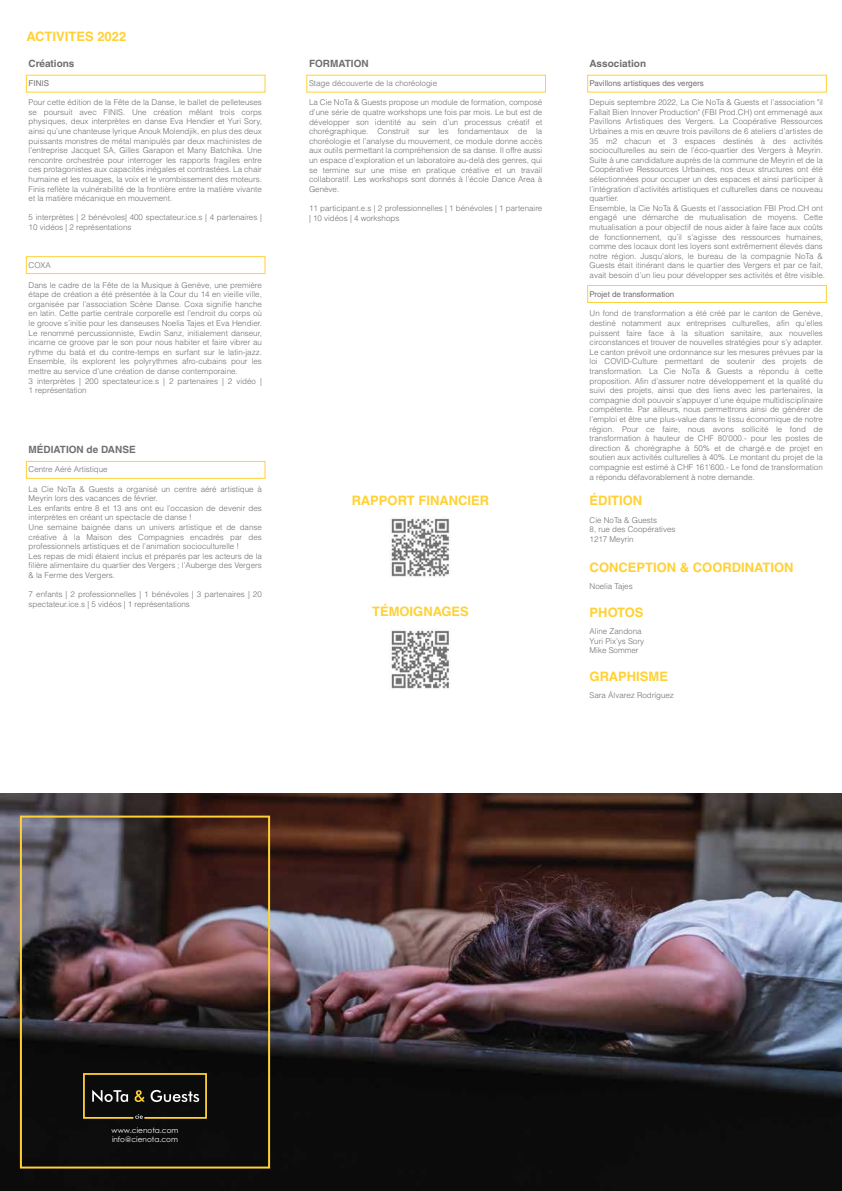
<style>
.page{position:relative;width:842px;height:1191px;background:#fff}
.page>*{position:absolute;margin:0;border:0;box-sizing:border-box;transform-origin:0 0}
.t1{font:700 13px "Helvetica LT Std";color:#ffd134}
.t2{font:700 10px "Helvetica LT Std";color:#706f6f}
.t3{font:300 8px/9.6px "Helvetica LT Std";color:#706f6f}
.t4{font:8px "Helvetica LT Std";color:#706f6f}
.t5{font:7.4px/8.8px "Century Gothic";color:#fff}
</style>
<div class="page">
<img style="left:0;top:793px;width:842px;height:398px">
<div style="left:26px;top:256px;width:239px;height:18px;border:1px solid #ffd134"></div>
<div style="left:26px;top:461px;width:239px;height:18px;border:1px solid #ffd134"></div>
<div style="left:587px;top:285px;width:240px;height:18px;border:1px solid #ffd134"></div>
<div style="left:20px;top:815px;width:250px;height:353px;border:2px solid #ffd134"></div>
<svg style="left:83px;top:1073px;width:124px;height:45px;background:#322d1e"></svg>
<img style="left:391px;top:628px;width:59px;height:61px">
<img style="left:390px;top:517px;width:60px;height:60px">
<h1 class="t1" style="left:26px;top:29px;width:101px">ACTIVITES 2022</h1>
<p class="t2" style="left:29px;top:57px;width:47px">Créations</p>
<p class="t4" style="left:29px;top:78px;width:22px">FINIS</p>
<p class="t3" style="left:29px;top:97px;width:235px;text-align:justify">Pour cette édition de la Fête de la Danse, le ballet de pelleteuses se poursuit avec FINIS. Une création mêlant trois corps physiques, deux interprètes en danse Eva Hendier et Yuri Sory, ainsi qu’une chanteuse lyrique Anouk Molendjik, en plus des deux puissants monstres de métal manipulés par deux machinistes de l’entreprise Jacquet SA, Gilles Garapon et Many Batchika. Une rencontre orchestrée pour interroger les rapports fragiles entre ces protagonistes aux capacités inégales et contrastées. La chair humaine et les rouages, la voix et le vrombissement des moteurs.<br>Finis reflète la vulnérabilité de la frontière entre la matière vivante et la matière mécanique en mouvement.</p>
<p class="t3" style="left:29px;top:213px;width:235px">5 interprètes | 2 bénévoles| 400 spectateur.ice.s | 4 partenaires |<br>10 vidéos | 2 représentations</p>
<p class="t3" style="left:29px;top:261px;width:24px">COXA</p>
<p class="t3" style="left:29px;top:280px;width:235px">Dans le cadre de la Fête de la Musique à Genève, une première étape de création a été présentée à la Cour du 14 en vieille ville, organisée par l’association Scène Danse. Coxa signifie hanche en latin. Cette partie centrale corporelle est l’endroit du corps où le groove s’initie pour les danseuses Noelia Tajes et Eva Hendier.<br>Le renommé percussionniste, Ewdin Sanz, initialement danseur, incarne ce groove par le son pour nous habiter et faire vibrer au rythme du batá et du contre-temps en surfant sur le latin-jazz.<br>Ensemble, ils explorent les polyrythmes afro-cubains pour les mettre au service d’une création de danse contemporaine.<br>3 interprètes | 200 spectateur.ice.s | 2 partenaires | 2 vidéo | 1 représentation</p>
<p class="t2" style="left:29px;top:443px;width:109px">MÉDIATION de DANSE</p>
<p class="t3" style="left:29px;top:465px;width:80px">Centre Aéré Artistique</p>
<p class="t3" style="left:29px;top:484px;width:235px">La Cie NoTa &amp; Guests a organisé un centre aéré artistique à Meyrin lors des vacances de février.<br>Les enfants entre 8 et 13 ans ont eu l’occasion de devenir des interprètes en créant un spectacle de danse !<br>Une semaine baignée dans un univers artistique et de danse créative à la Maison des Compagnies encadrés par des professionnels artistiques et de l’animation socioculturelle !<br>Les repas de midi étaient inclus et préparés par les acteurs de la filière alimentaire du quartier des Vergers ; l’Auberge des Vergers &amp; la Ferme des Vergers.</p>
<p class="t3" style="left:29px;top:589px;width:235px">7 enfants | 2 professionnelles | 1 bénévoles | 3 partenaires | 20 spectateur.ice.s | 5 vidéos | 1 représentations</p>
<p class="t2" style="left:309px;top:57px;width:61px">FORMATION</p>
<p class="t3" style="left:309px;top:78px;width:130px">Stage découverte de la choréologie</p>
<p class="t3" style="left:309px;top:98px;width:235px;text-align:justify">La Cie NoTa &amp; Guests propose un module de formation, composé d’une série de quatre workshops une fois par mois. Le but est de développer son identité au sein d’un processus créatif et chorégraphique. Construit sur les fondamentaux de la choréologie et l’analyse du mouvement, ce module donne accès aux outils permettant la compréhension de sa danse. Il offre aussi un espace d’exploration et un laboratoire au-delà des genres, qui se termine sur une mise en pratique créative et un travail collaboratif. Les workshops sont donnés à l’école Dance Area à Genève.</p>
<p class="t3" style="left:309px;top:203px;width:235px">11 participant.e.s | 2 professionnelles | 1 bénévoles | 1 partenaire | 10 vidéos | 4 workshops</p>
<h1 class="t1" style="left:352px;top:492px;width:139px">RAPPORT FINANCIER</h1>
<h1 class="t1" style="left:372px;top:603px;width:98px">TÉMOIGNAGES</h1>
<p class="t2" style="left:590px;top:57px;width:58px">Association</p>
<p class="t4" style="left:590px;top:78px;width:116px">Pavillons artistiques des vergers</p>
<p class="t3" style="left:590px;top:97px;width:237px">Depuis septembre 2022, La Cie NoTa &amp; Guests et l’association "il Fallait Bien Innover Production" (FBI Prod.CH) ont emmenagé aux Pavillons Artistiques des Vergers. La Coopérative Ressources Urbaines a mis en œuvre trois pavillons de 6 ateliers d’artistes de 35 m2 chacun et 3 espaces destinés à des activités socioculturelles au sein de l’éco-quartier des Vergers à Meyrin.<br>Suite à une candidature auprès de la commune de Meyrin et de la Coopérative Ressources Urbaines, nos deux structures ont été sélectionnées pour occuper un des espaces et ainsi participer à l’intégration d’activités artistiques et culturelles dans ce nouveau quartier.<br>Ensemble, la Cie NoTa &amp; Guests et l’association FBI Prod.CH ont engagé une démarche de mutualisation de moyens. Cette mutualisation a pour objectif de nous aider à faire face aux coûts de fonctionnement, qu’il s’agisse des ressources humaines, comme des locaux dont les loyers sont extrêmement élevés dans notre région. Jusqu’alors, le bureau de la compagnie NoTa &amp; Guests était itinérant dans le quartier des Vergers et par ce fait, avait besoin d’un lieu pour développer ses activités et être visible.</p>
<p class="t4" style="left:590px;top:290px;width:86px">Projet de transformation</p>
<p class="t3" style="left:590px;top:309px;width:235px;text-align:justify">Un fond de transformation a été créé par le canton de Genève, destiné notamment aux entreprises culturelles, afin qu’elles puissent faire face à la situation sanitaire, aux nouvelles circonstances et trouver de nouvelles stratégies pour s’y adapter.<br>Le canton prévoit une ordonnance sur les mesures prévues par la loi COVID-Culture permettant de soutenir des projets de transformation. La Cie NoTa &amp; Guests a répondu à cette proposition. Afin d’assurer notre développement et la qualité du suivi des projets, ainsi que des liens avec les partenaires, la compagnie doit pouvoir s’appuyer d’une équipe multidisciplinaire compétente. Par ailleurs, nous permettrons ainsi de générer de l’emploi et être une plus-value dans le tissu économique de notre région. Pour ce faire, nous avons sollicité le fond de transformation à hauteur de CHF 80'000.- pour les postes de direction &amp; chorégraphe à 50% et de chargé.e de projet en soutien aux activités culturelles à 40%. Le montant du projet de la compagnie est estimé à CHF 161'600.- Le fond de transformation a répondu défavorablement à notre demande.</p>
<h1 class="t1" style="left:590px;top:493px;width:54px">ÉDITION</h1>
<p class="t3" style="left:590px;top:515px;width:87px">Cie NoTa &amp; Guests<br>8, rue des Coopératives<br>1217 Meyrin</p>
<h1 class="t1" style="left:590px;top:559px;width:205px">CONCEPTION &amp; COORDINATION</h1>
<p class="t3" style="left:590px;top:581px;width:45px">Noelia Tajes</p>
<h1 class="t1" style="left:590px;top:604px;width:55px">PHOTOS</h1>
<p class="t3" style="left:590px;top:626px;width:56px">Aline Zandona<br>Yuri Pix’ys Sory<br>Mike Sommer</p>
<h1 class="t1" style="left:590px;top:668px;width:80px">GRAPHISME</h1>
<p class="t3" style="left:590px;top:690px;width:86px">Sara Álvarez Rodríguez</p>
<p class="t5" style="left:112px;top:1125px;width:68px">www.cienota.com info@cienota.com</p>
</div>
